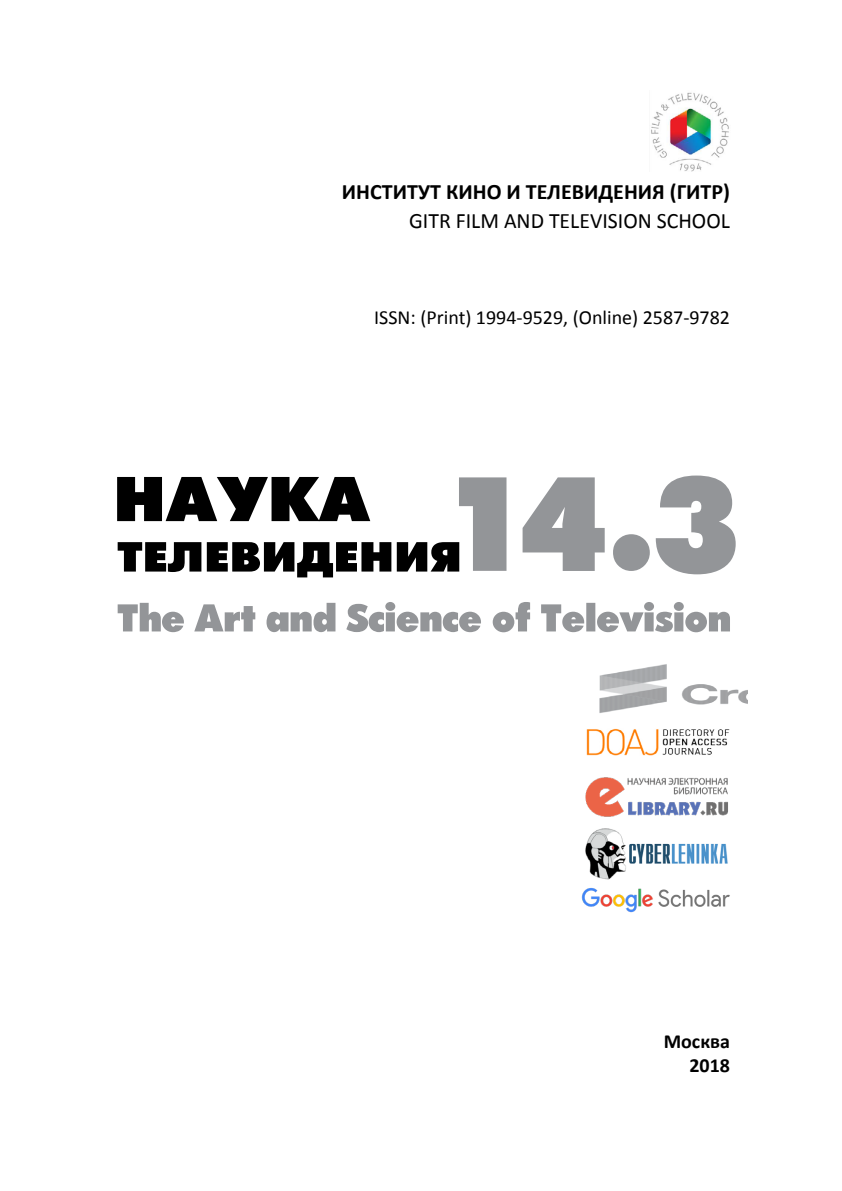
<style>
.page{position:relative;width:842px;height:1191px;background:#fff}
.page>*{position:absolute;margin:0;border:0;box-sizing:border-box;transform-origin:0 0}
.t1{font:700 22px "Calibri";color:#000}
.t2{font:22px "Calibri";color:#000}
.t3{font:20px "Calibri";color:#000}
.t4{font:700 20px/24px "Calibri";color:#000;text-align:right}
</style>
<div class="page">
<svg style="left:118px;top:602px;width:612px;height:30px"></svg>
<svg style="left:117px;top:477px;width:389px;height:100px"></svg>
<svg style="left:523px;top:477px;width:82px;height:94px"></svg>
<svg style="left:613px;top:534px;width:37px;height:37px"></svg>
<svg style="left:656px;top:475px;width:80px;height:99px"></svg>
<img style="left:586px;top:728px;width:144px;height:28px">
<img style="left:585px;top:828px;width:143px;height:52px">
<img style="left:585px;top:777px;width:143px;height:40px">
<img style="left:599px;top:664px;width:148px;height:49px">
<img style="left:581px;top:888px;width:149px;height:25px">
<img style="left:651px;top:92px;width:78px;height:80px">
<p class="t1" style="left:342px;top:178px;width:390px">ИНСТИТУТ КИНО И ТЕЛЕВИДЕНИЯ (ГИТР)</p>
<p class="t2" style="left:409px;top:206px;width:322px">GITR FILM AND TELEVISION SCHOOL</p>
<p class="t3" style="left:374px;top:305px;width:357px">ISSN: (Print) 1994-9529, (Online) 2587-9782</p>
<p class="t4" style="left:664px;top:1029px;width:68px">Москва<br>2018</p>
</div>
